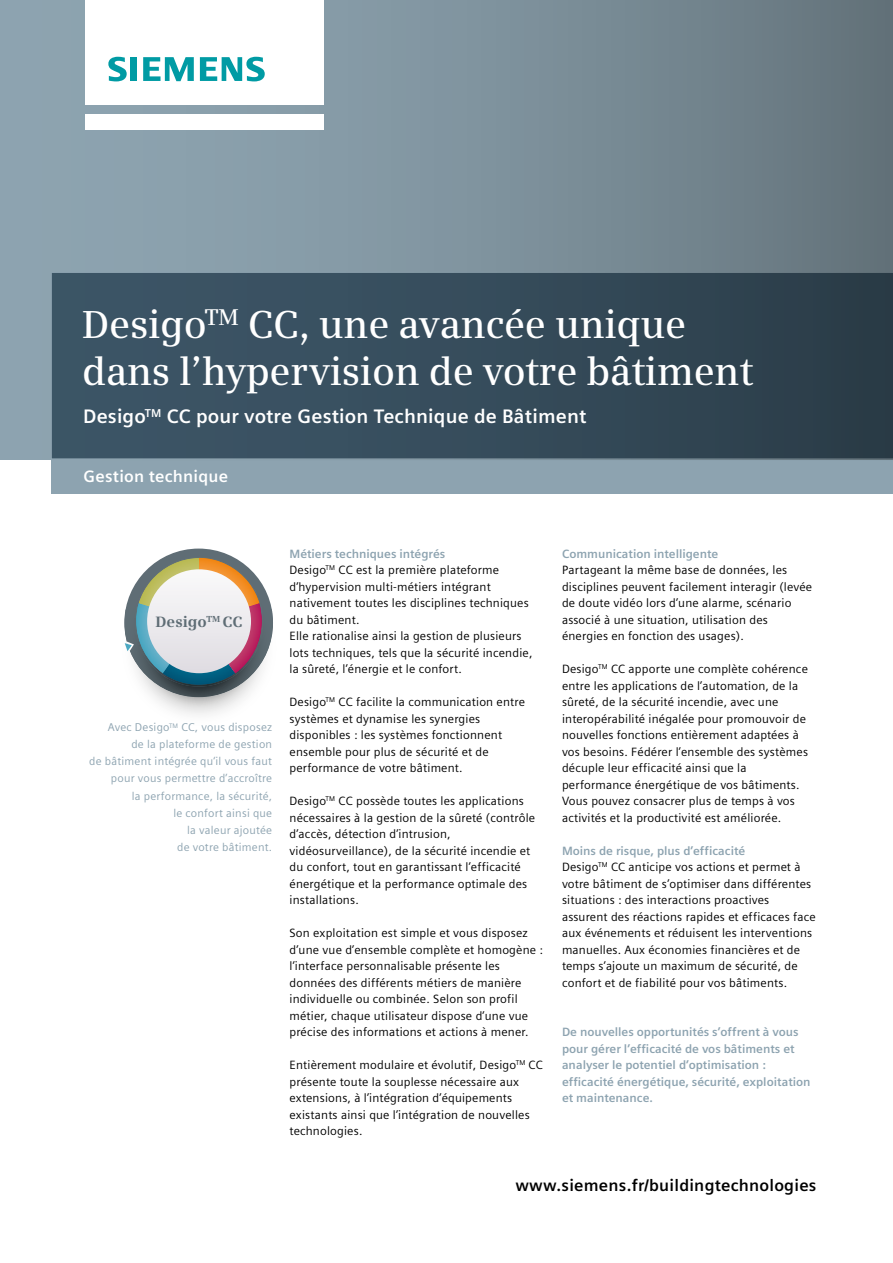
<style>
.page{position:relative;width:893px;height:1263px;background:#fff}
.page>*{position:absolute;margin:0;border:0;box-sizing:border-box;transform-origin:0 0}
.t1{font:600 39px/46.8px "Siemens Serif";letter-spacing:-.01em;color:#fff}
.t2{font:700 19.5px "Siemens Sans";letter-spacing:.01em;color:#fff}
.t3{font:700 16.5px "Siemens Sans";letter-spacing:.015em;color:#000}
.t4{font:700 16.5px "Siemens Sans";letter-spacing:.015em;color:#fff}
.t5{font:700 15px "Siemens Serif";color:#5f6d75}
.t6{font:12px/16.5px "Siemens Sans";letter-spacing:.015em;color:#000}
.t7{font:700 12px/16.5px "Siemens Sans";color:#8da3b0}
.t8{font:11.25px/17px "Siemens Sans";letter-spacing:.02em;color:#8da3b0;text-align:right}
.s1{font-weight:700;color:#8da3b0}
</style>
<div class="page">
<div style="left:0;top:0;width:893px;height:459px;background:linear-gradient(to right,#94abb8,#687880)"></div>
<div style="left:85px;top:114px;width:238px;height:16px;background:#fff"></div>
<div style="left:85px;top:0;width:238px;height:105px;background:#fff"></div>
<svg style="left:108px;top:57px;width:19px;height:24px"></svg>
<div style="left:130px;top:57px;width:7px;height:24px;background:#009ba4"></div>
<svg style="left:143px;top:57px;width:51px;height:24px"></svg>
<svg style="left:200px;top:57px;width:65px;height:24px"></svg>
<div style="left:51px;top:459px;width:842px;height:34px;background:#8da3b0"></div>
<svg style="left:50px;top:271px;width:843px;height:189px;background:#324550"></svg>
<svg style="left:51px;top:183px;width:765px;height:276px;background:#4e6371"></svg>
<img style="left:163px;top:556px;width:72px;height:2px">
<svg style="left:124px;top:558px;width:149px;height:157px"></svg>
<h1 class="t1" style="left:82px;top:302px;width:673px">Desigo<sup>TM</sup> CC, une avancée unique dans l’hypervision de votre bâtiment</h1>
<h2 class="t2" style="left:83px;top:405px;width:505px">Desigo<sup>TM</sup> CC pour votre Gestion Technique de Bâtiment</h2>
<h3 class="t4" style="left:84px;top:467px;width:146px">Gestion technique</h3>
<p class="t5" style="left:155px;top:613px;width:89px">Desigo<sup>TM</sup> CC</p>
<p class="t8" style="left:89px;top:719px;width:184px">Avec Desigo<sup>TM</sup> CC, vous disposez<br>de la plateforme de gestion<br>de bâtiment intégrée qu‘il vous faut pour vous permettre d’accroître<br>la performance, la sécurité,<br>le confort ainsi que<br>la valeur ajoutée<br>de votre bâtiment.</p>
<p class="t6" style="left:290px;top:545px;width:244px"><span class="s1">Métiers techniques intégrés<br></span>Desigo<sup>TM</sup> CC est la première plateforme d’hypervision multi-métiers intégrant nativement toutes les disciplines techniques du bâtiment.<br>Elle rationalise ainsi la gestion de plusieurs lots techniques, tels que la sécurité incendie, la sûreté, l’énergie et le confort.</p>
<p class="t6" style="left:290px;top:694px;width:237px">Desigo<sup>TM</sup> CC facilite la communication entre systèmes et dynamise les synergies disponibles : les systèmes fonctionnent ensemble pour plus de sécurité et de performance de votre bâtiment.</p>
<p class="t6" style="left:289px;top:793px;width:247px">Desigo<sup>TM</sup> CC possède toutes les applications nécessaires à la gestion de la sûreté (contrôle d’accès, détection d’intrusion, vidéosurveillance), de la sécurité incendie et du confort, tout en garantissant l’efficacité énergétique et la performance optimale des installations.</p>
<p class="t6" style="left:289px;top:925px;width:255px">Son exploitation est simple et vous disposez d’une vue d’ensemble complète et homogène : l’interface personnalisable présente les données des différents métiers de manière individuelle ou combinée. Selon son profil métier, chaque utilisateur dispose d’une vue précise des informations et actions à mener.</p>
<p class="t6" style="left:289px;top:1057px;width:255px">Entièrement modulaire et évolutif, Desigo<sup>TM</sup> CC présente toute la souplesse nécessaire aux extensions, à l’intégration d’équipements existants ainsi que l’intégration de nouvelles technologies.</p>
<p class="t7" style="left:562px;top:545px;width:158px">Communication intelligente</p>
<p class="t6" style="left:562px;top:562px;width:252px">Partageant la même base de données, les disciplines peuvent facilement interagir (levée de doute vidéo lors d’une alarme, scénario associé à une situation, utilisation des énergies en fonction des usages).</p>
<p class="t6" style="left:562px;top:661px;width:248px">Desigo<sup>TM</sup> CC apporte une complète cohérence entre les applications de l’automation, de la sûreté, de la sécurité incendie, avec une interopérabilité inégalée pour promouvoir de nouvelles fonctions entièrement adaptées à vos besoins. Fédérer l’ensemble des systèmes décuple leur efficacité ainsi que la performance énergétique de vos bâtiments.<br>Vous pouvez consacrer plus de temps à vos activités et la productivité est améliorée.</p>
<p class="t6" style="left:562px;top:842px;width:255px"><span class="s1">Moins de risque, plus d’efficacité<br></span>Desigo<sup>TM</sup> CC anticipe vos actions et permet à votre bâtiment de s’optimiser dans différentes situations : des interactions proactives assurent des réactions rapides et efficaces face aux événements et réduisent les interventions manuelles. Aux économies financières et de temps s’ajoute un maximum de sécurité, de confort et de fiabilité pour vos bâtiments.</p>
<p class="t7" style="left:562px;top:1024px;width:250px">De nouvelles opportunités s’offrent à vous pour gérer l’efficacité de vos bâtiments et analyser le potentiel d’optimisation : efficacité énergétique, sécurité, exploitation et maintenance.</p>
<h3 class="t3" style="left:515px;top:1176px;width:303px">www.siemens.fr/buildingtechnologies</h3>
</div>
